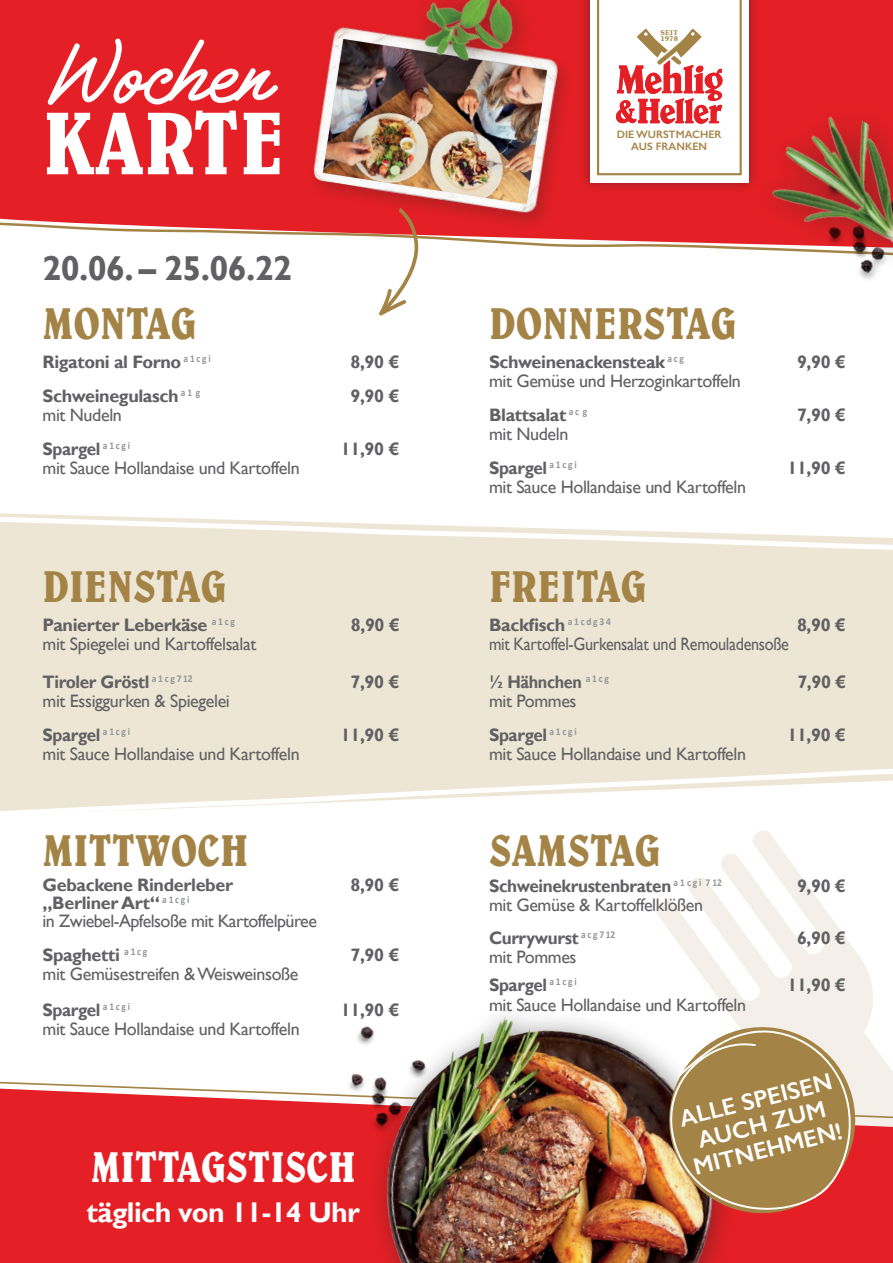
<style>
.page{position:relative;width:893px;height:1263px;background:#fff}
.page>*{position:absolute;margin:0;border:0;box-sizing:border-box;transform-origin:0 0}
.t1{font:condensed 90px "Belwe";color:#fff}
.t2{font:81.75px "Gilligan Shutter";color:#fff}
.t3{font:condensed 45px "Belwe";color:#a48446}
.t4{font:condensed 43.5px "Belwe";color:#fff}
.t5{font:700 34.5px "Gill Sans";letter-spacing:-.02em;color:#616164}
.t6{font:700 28.5px "Gill Sans";letter-spacing:-.02em;color:#fff}
.t7{font:600 23.85px/25.2px "Gill Sans";color:#fff;text-align:center}
.t8{font:18px/34px "Gill Sans";letter-spacing:-.02em;color:#616164}
.t9{font:700 18px "Gill Sans";letter-spacing:-.02em;color:#616164}
.t10{font:18px/38.2px "Gill Sans";letter-spacing:-.02em;color:#616164;scale:.9 1}
.t11{font:700 18px "Gill Sans";letter-spacing:-.02em;color:#616164;scale:.95 1}
.t12{font:600 10.8px/12px "Gill Sans";color:#a48446;text-align:center}
.t13{font:600 6.45px "Souvenir";letter-spacing:.05em;color:#a48446}
.s1{font-weight:700}
</style>
<div class="page">
<svg style="left:656px;top:830px;width:214px;height:149px"></svg>
<div style="left:0;top:1223px;width:893px;height:40px;background:#e41f25"></div>
<div style="left:0;top:0;width:893px;height:206px;background:#e41f25"></div>
<div style="left:0;top:561px;width:893px;height:201px;background:#eee6d5"></div>
<svg style="left:0;top:513px;width:893px;height:48px"></svg>
<svg style="left:0;top:762px;width:893px;height:50px"></svg>
<img style="left:291px;top:10px;width:296px;height:196px">
<img style="left:323px;top:39px;width:224px;height:165px">
<img style="left:370px;top:0;width:208px;height:130px">
<img style="left:737px;top:84px;width:156px;height:122px">
<img style="left:337px;top:1223px;width:413px;height:40px">
<img style="left:0;top:979px;width:893px;height:244px">
<svg style="left:0;top:206px;width:893px;height:110px"></svg>
<div style="left:578px;top:0;width:182px;height:195px;background:#231f20;opacity:.43"></div>
<div style="left:590px;top:0;width:158px;height:183px;background:#fff"></div>
<svg style="left:597px;top:0;width:145px;height:175px"></svg>
<h2 class="t2" style="left:51px;top:24px;width:225px">Wochen</h2>
<h1 class="t1" style="left:43px;top:91px;width:245px">KARTE</h1>
<h3 class="t5" style="left:43px;top:247px;width:251px">20.06. – 25.06.22</h3>
<p class="t13" style="left:660px;top:29px;width:19px">SEIT</p>
<p class="t13" style="left:660px;top:35px;width:19px">1978</p>
<p class="t12" style="left:617px;top:128px;width:106px">DIE WURSTMACHER<br>AUS FRANKEN</p>
<h3 class="t3" style="left:43px;top:297px;width:156px">MONTAG</h3>
<h3 class="t3" style="left:489px;top:297px;width:249px">DONNERSTAG</h3>
<p class="t9" style="left:43px;top:351px;width:170px">Rigatoni al Forno <sup>a</sup> <sup>1</sup> <sup>c</sup> <sup>g</sup> <sup>i</sup></p>
<p class="t9" style="left:351px;top:351px;width:51px">8,90 €</p>
<p class="t9" style="left:43px;top:385px;width:159px">Schweinegulasch <sup>a</sup> <sup>1</sup> <sup>g</sup></p>
<p class="t9" style="left:351px;top:385px;width:51px">9,90 €</p>
<p class="t8" style="left:43px;top:398px;width:89px">mit Nudeln<br><span class="s1">Spargel</span> <sup>a</sup> <sup>1</sup> <sup>c</sup> <sup>g</sup> <sup>i</sup></p>
<p class="t9" style="left:341px;top:438px;width:60px">11,90 €</p>
<p class="t8" style="left:43px;top:451px;width:259px">mit Sauce Hollandaise und Kartoffeln</p>
<p class="t9" style="left:489px;top:351px;width:197px">Schweinenackensteak <sup>a</sup> <sup>c</sup> <sup>g</sup></p>
<p class="t9" style="left:797px;top:351px;width:51px">9,90 €</p>
<p class="t8" style="left:489px;top:364px;width:253px">mit Gemüse und Herzoginkartoffeln<br><span class="s1">Blattsalat</span> <sup>a</sup> <sup>c</sup> <sup>g</sup></p>
<p class="t9" style="left:797px;top:404px;width:51px">7,90 €</p>
<p class="t8" style="left:489px;top:417px;width:89px">mit Nudeln<br><span class="s1">Spargel</span> <sup>a</sup> <sup>1</sup> <sup>c</sup> <sup>g</sup> <sup>i</sup></p>
<p class="t8" style="left:489px;top:470px;width:259px">mit Sauce Hollandaise und Kartoffeln</p>
<p class="t9" style="left:787px;top:457px;width:60px">11,90 €</p>
<h3 class="t3" style="left:43px;top:560px;width:186px">DIENSTAG</h3>
<h3 class="t3" style="left:489px;top:560px;width:159px">FREITAG</h3>
<p class="t9" style="left:43px;top:614px;width:194px">Panierter Leberkäse <sup>a</sup> <sup>1</sup> <sup>c</sup> <sup>g</sup></p>
<p class="t9" style="left:351px;top:614px;width:51px">8,90 €</p>
<p class="t8" style="left:43px;top:625px;width:216px;line-height:38.2px">mit Spiegelei und Kartoffelsalat<br><span class="s1">Tiroler Gröstl</span> <sup>a</sup> <sup>1</sup> <sup>c</sup> <sup>g</sup> <sup>7</sup> <sup>12</sup></p>
<p class="t9" style="left:351px;top:671px;width:51px">7,90 €</p>
<p class="t9" style="left:489px;top:614px;width:123px">Backfisch <sup>a</sup> <sup>1</sup> <sup>c</sup> <sup>d</sup> <sup>g</sup> <sup>3</sup> <sup>4</sup></p>
<p class="t9" style="left:797px;top:614px;width:51px">8,90 €</p>
<p class="t10" style="left:489px;top:625px;width:335px">mit Kartoffel-Gurkensalat und Remouladensoße <span class="s1">½ Hähnchen</span> <sup>a</sup> <sup>1</sup> <sup>c</sup> <sup>g</sup></p>
<p class="t9" style="left:797px;top:671px;width:51px">7,90 €</p>
<p class="t8" style="left:43px;top:684px;width:189px">mit Essiggurken &amp; Spiegelei<br><span class="s1">Spargel</span> <sup>a</sup> <sup>1</sup> <sup>c</sup> <sup>g</sup> <sup>i</sup></p>
<p class="t9" style="left:341px;top:724px;width:60px">11,90 €</p>
<p class="t8" style="left:489px;top:684px;width:89px">mit Pommes<br><span class="s1">Spargel</span> <sup>a</sup> <sup>1</sup> <sup>c</sup> <sup>g</sup> <sup>i</sup></p>
<p class="t9" style="left:787px;top:724px;width:60px">11,90 €</p>
<p class="t8" style="left:43px;top:738px;width:259px">mit Sauce Hollandaise und Kartoffeln</p>
<p class="t8" style="left:489px;top:738px;width:259px">mit Sauce Hollandaise und Kartoffeln</p>
<h3 class="t3" style="left:43px;top:824px;width:207px">MITTWOCH</h3>
<h3 class="t3" style="left:489px;top:824px;width:173px">SAMSTAG</h3>
<p class="t9" style="left:43px;top:874px;width:192px">Gebackene Rinderleber</p>
<p class="t9" style="left:351px;top:874px;width:51px">8,90 €</p>
<p class="t8" style="left:43px;top:894px;width:276px;line-height:18px"><span class="s1">„Berliner Art“</span> <sup>a</sup> <sup>1</sup> <sup>c</sup> <sup>g</sup> <sup>i<br></sup>in Zwiebel-Apfelsoße mit Kartoffelpüree</p>
<p class="t9" style="left:43px;top:944px;width:106px">Spaghetti <sup>a</sup> <sup>1</sup> <sup>c</sup> <sup>g</sup></p>
<p class="t9" style="left:351px;top:944px;width:51px">7,90 €</p>
<p class="t8" style="left:43px;top:957px;width:257px;line-height:35.7px">mit Gemüsestreifen &amp; Weisweinsoße<br><span class="s1">Spargel</span> <sup>a</sup> <sup>1</sup> <sup>c</sup> <sup>g</sup> <sup>i</sup></p>
<p class="t9" style="left:341px;top:999px;width:60px">11,90 €</p>
<p class="t8" style="left:43px;top:1012px;width:259px">mit Sauce Hollandaise und Kartoffeln</p>
<h3 class="t4" style="left:91px;top:1142px;width:267px">MITTAGSTISCH</h3>
<h3 class="t6" style="left:86px;top:1195px;width:275px">täglich von 11-14 Uhr</h3>
<p class="t11" style="left:489px;top:875px;width:247px">Schweinekrustenbraten <sup>a</sup> <sup>1</sup> <sup>c</sup> <sup>g</sup> <sup>i</sup> <sup>7</sup> <sup>12</sup></p>
<p class="t9" style="left:797px;top:875px;width:51px">9,90 €</p>
<p class="t8" style="left:489px;top:889px;width:216px;line-height:32.5px">mit Gemüse &amp; Kartoffelklößen<br><span class="s1">Currywurst</span> <sup>a</sup> <sup>c</sup> <sup>g</sup> <sup>7</sup> <sup>12</sup></p>
<p class="t9" style="left:797px;top:927px;width:51px">6,90 €</p>
<p class="t8" style="left:489px;top:943px;width:89px;line-height:28.5px">mit Pommes<br><span class="s1">Spargel</span> <sup>a</sup> <sup>1</sup> <sup>c</sup> <sup>g</sup> <sup>i</sup></p>
<p class="t8" style="left:489px;top:988px;width:259px">mit Sauce Hollandaise und Kartoffeln</p>
<p class="t9" style="left:787px;top:974px;width:60px">11,90 €</p>
<h3 class="t7" style="left:677px;top:1106px;width:158px;rotate:-14deg">ALLE SPEISEN<br>AUCH ZUM<br>MITNEHMEN!</h3>
</div>
